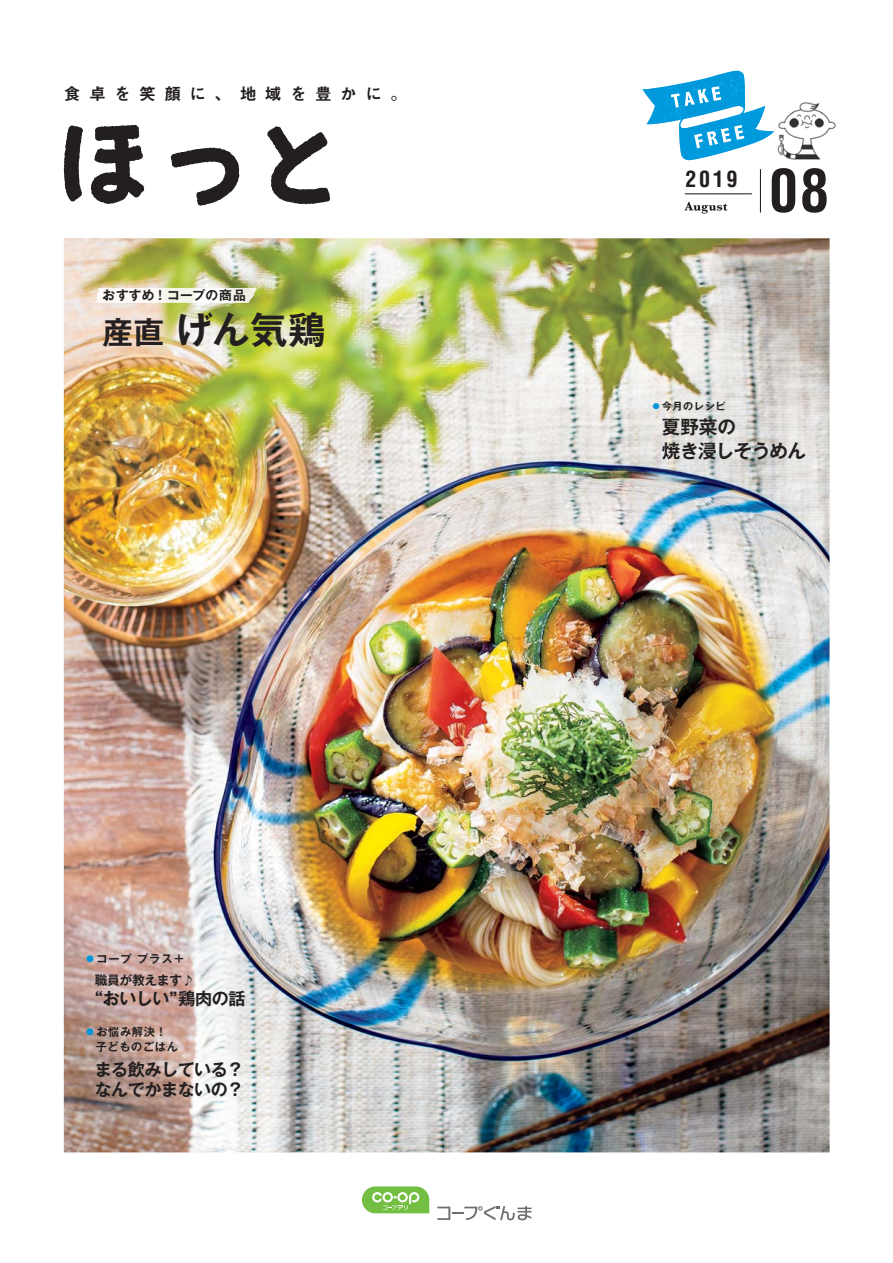
<style>
.page{position:relative;width:893px;height:1263px;background:#fff}
.page>*{position:absolute;margin:0;border:0;box-sizing:border-box;transform-origin:0 0}
.t1{font:700 condensed 58.2px "Helvetica LT Std";color:#231f20}
.t2{font:37.2px "Gothic MB101 Pr 6 N De Bold 90 pv RKSJ H";color:#231f20}
.t3{font:700 condensed 22.05px "Helvetica LT Std";color:#231f20}
.t4{font:18.6px/24.2px "Gothic MB101 Pr 6 N De Bold 90 pv RKSJ H";letter-spacing:-.02em;color:#231f20}
.t5{font:16.95px/20.2px "Gothic MB101 Pr 6 N De Bold 90 pv RKSJ H";letter-spacing:-.025em;color:#231f20}
.t6{font:16.8px "Midashi Go Pr 6 N MB31 90 pv RKSJ H";letter-spacing:.5em;color:#231f20}
.t7{font:12.75px "Gothic MB101 Pr 6 N De Bold 90 pv RKSJ H";letter-spacing:.02em;color:#231f20}
.t8{font:12.75px "Gothic MB101 Pr 6 N De Bold 90 pv RKSJ H";letter-spacing:-.01em;color:#231f20}
.t9{font:11.1px/14.9px "Gothic MB101 Pr 6 N De Bold 90 pv RKSJ H";letter-spacing:.06em;color:#231f20}
.t10{font:10.05px "Gothic MB101 Pr 6 N De Bold 90 pv RKSJ H";letter-spacing:.06em;color:#231f20}
.s1{font-size:30.9px}
.s2{color:#0095da}
</style>
<div class="page">
<img style="left:64px;top:238px;width:765px;height:914px">
<img style="left:777px;top:102px;width:59px;height:58px">
<hr style="left:684px;top:193px;width:68px;height:1px;background:#231f20">
<hr style="left:760px;top:169px;width:1px;height:44px;background:#231f20">
<svg style="left:684px;top:202px;width:43px;height:12px"></svg>
<img style="left:119px;top:302px;width:129px;height:1px">
<svg style="left:64px;top:125px;width:19px;height:76px"></svg>
<svg style="left:170px;top:148px;width:69px;height:58px"></svg>
<svg style="left:267px;top:126px;width:63px;height:78px"></svg>
<svg style="left:91px;top:125px;width:53px;height:79px"></svg>
<img style="left:642px;top:71px;width:132px;height:89px">
<svg style="left:437px;top:1206px;width:94px;height:14px"></svg>
<svg style="left:362px;top:1186px;width:67px;height:27px;background:#90cc6c"></svg>
<p class="t6" style="left:64px;top:87px;width:345px">食卓を笑顔に、地域を豊かに。</p>
<p class="t7" style="left:103px;top:291px;width:145px">おすすめ！コープの商品</p>
<h2 class="t2" style="left:103px;top:316px;width:224px"><span class="s1">産直</span> げん気鶏</h2>
<p class="t9" style="left:85px;top:953px;width:101px"><span class="s2">●</span>コープ プラス＋</p>
<p class="t8" style="left:95px;top:975px;width:101px">職員が教えます♪</p>
<p class="t5" style="left:95px;top:991px;width:152px">“おいしい”鶏肉の話</p>
<p class="t9" style="left:96px;top:1026px;width:84px;text-indent:-11px"><span class="s2">●</span>お悩み解決！子どものごはん</p>
<p class="t5" style="left:95px;top:1062px;width:167px">まる飲みしている？　なんでかまないの？</p>
<h3 class="t3" style="left:685px;top:167px;width:54px">2019</h3>
<h1 class="t1" style="left:769px;top:158px;width:62px">08</h1>
<p class="t10" style="left:651px;top:403px;width:76px"><span class="s2">●</span>今月のレシピ</p>
<p class="t4" style="left:661px;top:418px;width:146px">夏野菜の<br>焼き浸しそうめん</p>
</div>
